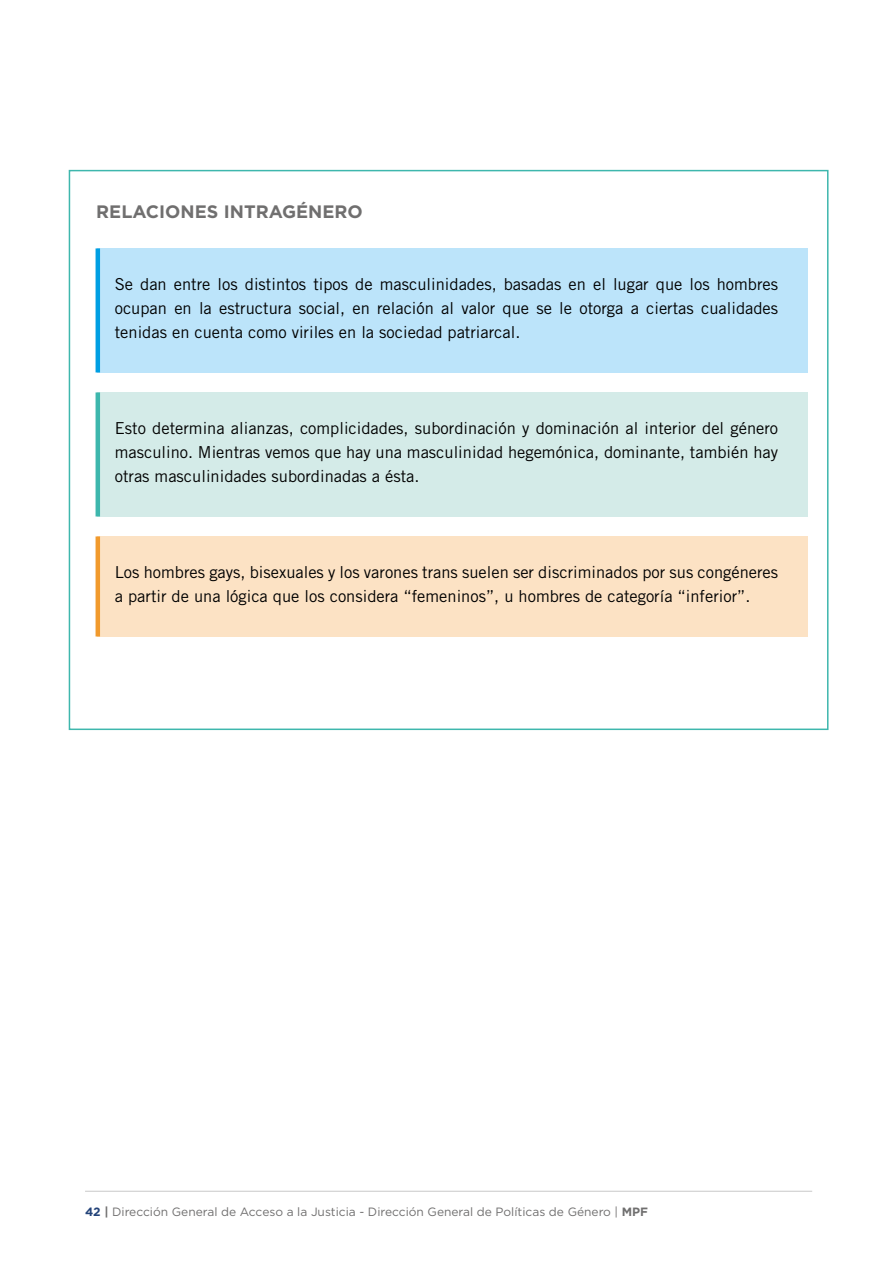
<style>
.page{position:relative;width:893px;height:1263px;background:#fff}
.page>*{position:absolute;margin:0;border:0;box-sizing:border-box;transform-origin:0 0}
.t1{font:700 18px "Gotham";color:#706f6f}
.t2{font:16.5px/24px "Trade Gothic LT Std";color:#000;text-align:justify}
.t3{font:12px "Gotham";color:#706f6f}
.s1{font-weight:700;color:#234379}
.s2{font-weight:700}
</style>
<div class="page">
<hr style="left:85px;top:1191px;width:727px;height:1px;background:#c8c8c8">
<div style="left:98px;top:248px;width:710px;height:124px;background:#bce4fa"></div>
<hr style="left:96px;top:248px;width:4px;height:124px;background:#009fe3">
<div style="left:98px;top:392px;width:710px;height:124px;background:#d4ebe8"></div>
<hr style="left:96px;top:392px;width:4px;height:124px;background:#3eb7ad">
<div style="left:98px;top:536px;width:710px;height:100px;background:#fce2c4"></div>
<hr style="left:96px;top:536px;width:4px;height:100px;background:#f19a2d">
<p class="t1" style="left:96px;top:200px;width:268px">RELACIONES INTRAGÉNERO</p>
<p class="t2" style="left:115px;top:272px;width:665px">Se dan entre los distintos tipos de masculinidades, basadas en el lugar que los hombres ocupan en la estructura social, en relación al valor que se le otorga a ciertas cualidades tenidas en cuenta como viriles en la sociedad patriarcal.</p>
<p class="t2" style="left:115px;top:416px;width:665px">Esto determina alianzas, complicidades, subordinación y dominación al interior del género masculino. Mientras vemos que hay una masculinidad hegemónica, dominante, también hay otras masculinidades subordinadas a ésta.</p>
<p class="t2" style="left:115px;top:560px;width:665px">Los hombres gays, bisexuales y los varones trans suelen ser discriminados por sus congéneres a partir de una lógica que los considera “femeninos”, u hombres de categoría “inferior”.</p>
<p class="t3" style="left:85px;top:1204px;width:565px"><span class="s1">42</span> <span class="s2">|</span> Dirección General de Acceso a la Justicia - Dirección General de Políticas de Género | <span class="s2">MPF</span></p>
</div>
